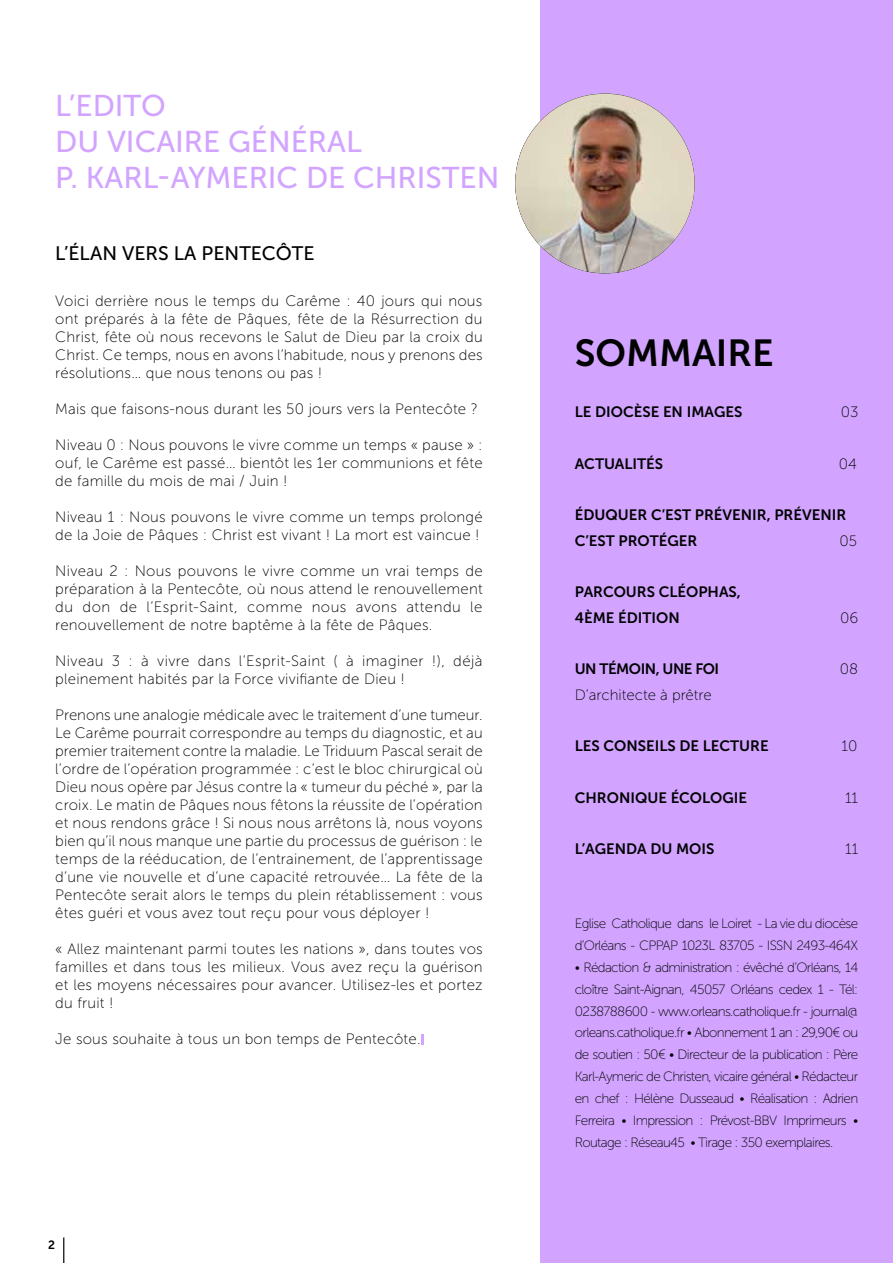
<style>
.page{position:relative;width:893px;height:1263px;background:#fff}
.page>*{position:absolute;margin:0;border:0;box-sizing:border-box;transform-origin:0 0}
.t1{font:37.5px "Museo Sans 700";color:#020203}
.t2{font:30px/36px "Museo Sans 500";color:#d2a4ff}
.t3{font:19.5px "Museo Sans 500";color:#000}
.t4{font:15px/18px "Museo Sans 100";letter-spacing:.015em;color:#000;text-align:justify}
.t5{font:15px/25.7px "Museo Sans 700";color:#020203}
.t6{font:15px "Museo Sans 100";color:#020203}
.t7{font:15px "Museo Sans 700";letter-spacing:-.03em;color:#020203}
.t8{font:13.5px/21.9px "Museo Sans 100";letter-spacing:-.05em;color:#020203}
.t9{font:12px "Museo Sans 700";color:#000}
</style>
<div class="page">
<div style="left:540px;top:0;width:353px;height:1263px;background:#d2a4ff"></div>
<img style="left:515px;top:94px;width:179px;height:179px;border-radius:90px">
<svg style="left:63px;top:1237px;width:1px;height:26px"></svg>
<svg style="left:421px;top:1034px;width:2px;height:11px"></svg>
<h2 class="t2" style="left:55px;top:88px;width:446px">L’EDITO<br>DU VICAIRE GÉNÉRAL<br>P. KARL-AYMERIC DE CHRISTEN</h2>
<h3 class="t3" style="left:55px;top:243px;width:261px">L’ÉLAN VERS LA PENTECÔTE</h3>
<p class="t4" style="left:55px;top:292px;width:429px">Voici derrière nous le temps du Carême : 40 jours qui nous ont préparés à la fête de Pâques, fête de la Résurrection du Christ, fête où nous recevons le Salut de Dieu par la croix du Christ. Ce temps, nous en avons l’habitude, nous y prenons des résolutions… que nous tenons ou pas !</p>
<p class="t4" style="left:55px;top:400px;width:424px">Mais que faisons-nous durant les 50 jours vers la Pentecôte ?</p>
<p class="t4" style="left:55px;top:436px;width:429px">Niveau 0 : Nous pouvons le vivre comme un temps « pause » : ouf, le Carême est passé… bientôt les 1er communions et fête de famille du mois de mai / Juin !</p>
<p class="t4" style="left:55px;top:508px;width:429px">Niveau 1 : Nous pouvons le vivre comme un temps prolongé de la Joie de Pâques : Christ est vivant ! La mort est vaincue !</p>
<p class="t4" style="left:55px;top:562px;width:429px">Niveau 2 : Nous pouvons le vivre comme un vrai temps de préparation à la Pentecôte, où nous attend le renouvellement du don de l’Esprit-Saint, comme nous avons attendu le renouvellement de notre baptême à la fête de Pâques.</p>
<p class="t4" style="left:55px;top:652px;width:429px">Niveau 3 : à vivre dans l’Esprit-Saint ( à imaginer !), déjà pleinement habités par la Force vivifiante de Dieu !</p>
<p class="t4" style="left:55px;top:706px;width:429px">Prenons une analogie médicale avec le traitement d’une tumeur.<br>Le Carême pourrait correspondre au temps du diagnostic, et au premier traitement contre la maladie. Le Triduum Pascal serait de l’ordre de l’opération programmée : c’est le bloc chirurgical où Dieu nous opère par Jésus contre la « tumeur du péché », par la croix. Le matin de Pâques nous fêtons la réussite de l’opération et nous rendons grâce ! Si nous nous arrêtons là, nous voyons bien qu’il nous manque une partie du processus de guérison : le temps de la rééducation, de l’entrainement, de l’apprentissage d’une vie nouvelle et d’une capacité retrouvée… La fête de la Pentecôte serait alors le temps du plein rétablissement : vous êtes guéri et vous avez tout reçu pour vous déployer !</p>
<p class="t4" style="left:55px;top:940px;width:429px">« Allez maintenant parmi toutes les nations », dans toutes vos familles et dans tous les milieux. Vous avez reçu la guérison et les moyens nécessaires pour avancer. Utilisez-les et portez du fruit !</p>
<p class="t4" style="left:55px;top:1030px;width:367px">Je sous souhaite à tous un bon temps de Pentecôte.</p>
<p class="t9" style="left:48px;top:1238px;width:8px">2</p>
<h1 class="t1" style="left:575px;top:332px;width:200px">SOMMAIRE</h1>
<p class="t5" style="left:575px;top:399px;width:169px">LE DIOCÈSE EN IMAGES</p>
<p class="t6" style="left:841px;top:404px;width:19px">03</p>
<p class="t5" style="left:575px;top:451px;width:90px">ACTUALITÉS</p>
<p class="t6" style="left:839px;top:456px;width:20px">04</p>
<p class="t5" style="left:575px;top:502px;width:273px">ÉDUQUER C’EST PRÉVENIR, PRÉVENIR<br>C’EST PROTÉGER</p>
<p class="t6" style="left:839px;top:533px;width:19px">05</p>
<p class="t5" style="left:575px;top:579px;width:168px">PARCOURS CLÉOPHAS,<br>4ÈME ÉDITION</p>
<p class="t6" style="left:840px;top:610px;width:20px">06</p>
<p class="t7" style="left:575px;top:661px;width:146px">UN TÉMOIN, UNE FOI</p>
<p class="t6" style="left:840px;top:661px;width:20px">08</p>
<p class="t6" style="left:575px;top:687px;width:139px">D’architecte à prêtre</p>
<p class="t5" style="left:575px;top:733px;width:195px">LES CONSEILS DE LECTURE</p>
<p class="t6" style="left:841px;top:738px;width:17px">10</p>
<p class="t5" style="left:575px;top:785px;width:174px">CHRONIQUE ÉCOLOGIE</p>
<p class="t6" style="left:845px;top:790px;width:15px">11</p>
<p class="t5" style="left:575px;top:836px;width:141px">L’AGENDA DU MOIS</p>
<p class="t6" style="left:845px;top:841px;width:15px">11</p>
<p class="t8" style="left:575px;top:912px;width:285px">Eglise Catholique dans le Loiret - La vie du diocèse d’Orléans - CPPAP 1023L 83705 - ISSN 2493-464X</p>
<p class="t8" style="left:575px;top:956px;width:285px;text-align:justify">• Rédaction &amp; administration : évêché d’Orléans, 14 cloître Saint-Aignan, 45057 Orléans cedex 1 - Tél:<br>0238788600 - www.orleans.catholique.fr - journal@ orleans.catholique.fr • Abonnement 1 an : 29,90€ ou de soutien : 50€ • Directeur de la publication : Père Karl-Aymeric de Christen, vicaire général • Rédacteur en chef : Hélène Dusseaud • Réalisation : Adrien Ferreira • Impression : Prévost-BBV Imprimeurs • Routage : Réseau45 • Tirage : 350 exemplaires.</p>
</div>
